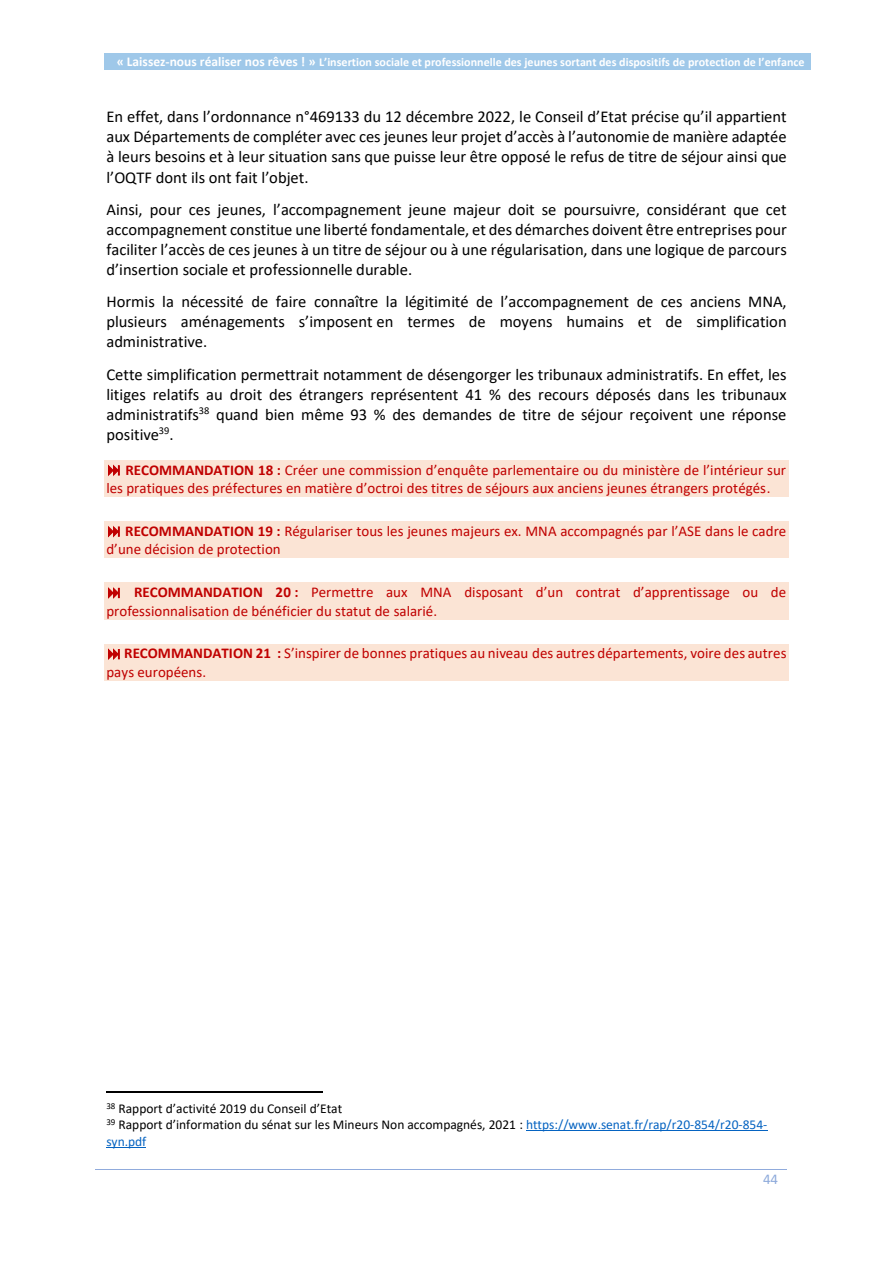
<style>
.page{position:relative;width:893px;height:1263px;background:#fff}
.page>*{position:absolute;margin:0;border:0;box-sizing:border-box;transform-origin:0 0}
.t1{font:16.5px/20.1px "Calibri";color:#000;text-align:justify}
.t2{font:15px/18.3px "Calibri";color:#c00000}
.t3{font:15px "Calibri";color:#8eaadb}
.t4{font:13.5px/16.5px "Calibri";color:#000}
.t5{font:700 12px "Calibri";color:#fff}
.s1{font-size:13.5px}
.s2{font-weight:700}
.s3{color:#0563c1}
</style>
<div class="page">
<div style="left:104px;top:53px;width:707px;height:17px;background:#9fc8e9"></div>
<hr style="left:95px;top:1169px;width:628px;height:1px;background:#90abdc">
<hr style="left:723px;top:1169px;width:63px;height:1px;background:#90abdc">
<div style="left:104px;top:460px;width:685px;height:19px;background:#fbe4d5"></div>
<div style="left:104px;top:479px;width:685px;height:18px;background:#fbe4d5"></div>
<div style="left:104px;top:522px;width:685px;height:18px;background:#fbe4d5"></div>
<div style="left:104px;top:540px;width:685px;height:18px;background:#fbe4d5"></div>
<div style="left:104px;top:583px;width:685px;height:18px;background:#fbe4d5"></div>
<div style="left:104px;top:601px;width:685px;height:18px;background:#fbe4d5"></div>
<div style="left:104px;top:644px;width:685px;height:18px;background:#fbe4d5"></div>
<div style="left:104px;top:662px;width:685px;height:19px;background:#fbe4d5"></div>
<hr style="left:106px;top:1091px;width:216px;height:1px;background:#000">
<hr style="left:526px;top:1130px;width:241px;height:1px;background:#0563c1">
<hr style="left:106px;top:1147px;width:40px;height:1px;background:#0563c1">
<p class="t5" style="left:117px;top:54px;width:689px"><span class="s1">« Laissez-nous réaliser nos rêves ! »</span> L’insertion sociale et professionnelle des jeunes sortant des dispositifs de protection de l’enfance</p>
<p class="t1" style="left:106px;top:108px;width:682px">En effet, dans l’ordonnance n°469133 du 12 décembre 2022, le Conseil d’Etat précise qu’il appartient aux Départements de compléter avec ces jeunes leur projet d’accès à l’autonomie de manière adaptée à leurs besoins et à leur situation sans que puisse leur être opposé le refus de titre de séjour ainsi que l’OQTF dont ils ont fait l’objet.</p>
<p class="t1" style="left:106px;top:200px;width:682px">Ainsi, pour ces jeunes, l’accompagnement jeune majeur doit se poursuivre, considérant que cet accompagnement constitue une liberté fondamentale, et des démarches doivent être entreprises pour faciliter l’accès de ces jeunes à un titre de séjour ou à une régularisation, dans une logique de parcours d’insertion sociale et professionnelle durable.</p>
<p class="t1" style="left:106px;top:293px;width:682px">Hormis la nécessité de faire connaître la légitimité de l’accompagnement de ces anciens MNA, plusieurs aménagements s’imposent en termes de moyens humains et de simplification administrative.</p>
<p class="t1" style="left:106px;top:365px;width:682px">Cette simplification permettrait notamment de désengorger les tribunaux administratifs. En effet, les litiges relatifs au droit des étrangers représentent 41 % des recours déposés dans les tribunaux administratifs<sup>38</sup> quand bien même 93 % des demandes de titre de séjour reçoivent une réponse positive<sup>39</sup>.</p>
<p class="t2" style="left:106px;top:462px;width:681px;text-indent:19px"><span class="s2">RECOMMANDATION 18 :</span> Créer une commission d’enquête parlementaire ou du ministère de l’intérieur sur les pratiques des préfectures en matière d’octroi des titres de séjours aux anciens jeunes étrangers protégés.</p>
<p class="t2" style="left:106px;top:523px;width:681px;text-indent:19px"><span class="s2">RECOMMANDATION 19 :</span> Régulariser tous les jeunes majeurs ex. MNA accompagnés par l’ASE dans le cadre d’une décision de protection</p>
<p class="t2" style="left:106px;top:584px;width:681px;text-indent:28px"><span class="s2">RECOMMANDATION 20 :</span> Permettre aux MNA disposant d’un contrat d’apprentissage ou de professionnalisation de bénéficier du statut de salarié.</p>
<p class="t2" style="left:106px;top:645px;width:682px;text-indent:18px"><span class="s2">RECOMMANDATION 21 :</span> S’inspirer de bonnes pratiques au niveau des autres départements, voire des autres pays européens.</p>
<p class="t4" style="left:106px;top:1101px;width:237px"><sup>38</sup> Rapport d’activité 2019 du Conseil d’Etat</p>
<p class="t4" style="left:106px;top:1117px;width:662px"><sup>39</sup> Rapport d’information du sénat sur les Mineurs Non accompagnés, 2021 : <span class="s3">https://www.senat.fr/rap/r20-854/r20-854- syn.pdf</span></p>
<p class="t3" style="left:763px;top:1173px;width:17px">44</p>
</div>
